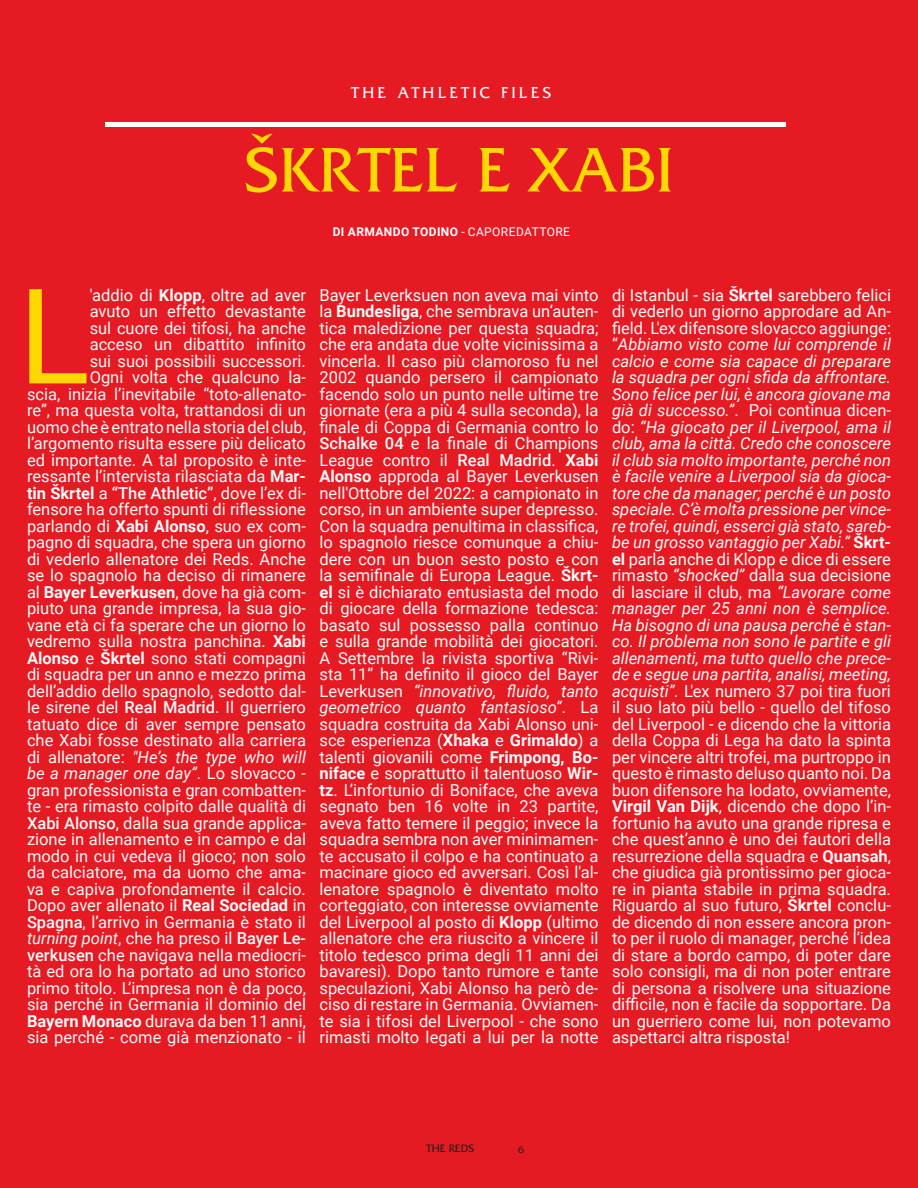
<style>
.page{position:relative;width:918px;height:1188px;background:#e51a23}
.page>*{position:absolute;margin:0;border:0;box-sizing:border-box;transform-origin:0 0}
.Body_Text_-_Medium_G{font:132.6px "Roboto";color:#ffd801}
.Headline_Text_-_Cent{font:66px "Friz Quadrata";color:#ffd801}
.Body_Text_-_Medium_G-2{font:16.5px/16.5px "Roboto";color:#f0f9f9;text-align:justify}
.Section_Header_-_Cen{font:16.5px "Friz Quadrata";letter-spacing:.2em;color:#fff}
.Byline_-_Centered{font:700 12px "Roboto";letter-spacing:.035em;color:#fff}
.t1{font:11.25px "Friz Quadrata";color:#231f20}
.t2{font:10.5px "Friz Quadrata";color:#231f20}
.s1{font-weight:400}
.s2{font-weight:700}
.s3{font-weight:500}
.s4{font-style:italic}
</style>
<div class="page">
<hr style="left:105px;top:123px;width:681px;height:4px;background:#fff">
<p class="Section_Header_-_Cen" style="left:352px;top:83px;width:201px">THE ATHLETIC FILES</p>
<p class="Headline_Text_-_Cent" style="left:245px;top:133px;width:430px">ŠKRTEL E XABI</p>
<p class="Byline_-_Centered" style="left:333px;top:223px;width:239px">DI ARMANDO TODINO <span class="s1">- CAPOREDATTORE</span></p>
<p class="Body_Text_-_Medium_G-2" style="left:27px;top:286px;width:281px;text-align:right">'addio di <span class="s2">Klopp</span>, oltre ad aver<br>avuto un effetto devastante<br>sul cuore dei tifosi, ha anche<br>acceso un dibattito infinito<br>sui suoi possibili successori.<br>Ogni volta che qualcuno la-<br>scia, inizia l’inevitabile “toto-allenato&shy;re”, ma questa volta, trattandosi di un uomo che è entrato nella storia del club, l’argomento risulta essere più delicato ed importante. A tal proposito è inte&shy;ressante l’intervista rilasciata da <span class="s2">Mar&shy;tin Škrtel</span> a <span class="s3">“The Athletic”</span>, dove l’ex di&shy;fensore ha offerto spunti di riflessione parlando di <span class="s2">Xabi Alonso</span>, suo ex com&shy;pagno di squadra, che spera un giorno di vederlo allenatore dei Reds. Anche se lo spagnolo ha deciso di rimanere al <span class="s2">Bayer Leverkusen</span>, dove ha già com&shy;piuto una grande impresa, la sua gio&shy;vane età ci fa sperare che un giorno lo vedremo sulla nostra panchina. <span class="s2">Xabi Alonso</span> e <span class="s2">Škrtel</span> sono stati compagni di squadra per un anno e mezzo prima dell’addio dello spagnolo, sedotto dal&shy;le sirene del <span class="s3">Real Madrid</span>. Il guerriero tatuato dice di aver sempre pensato che Xabi fosse destinato alla carriera di allenatore: <span class="s4">"He’s the type who will be a manager one day”</span>. Lo slovacco - gran professionista e gran combatten&shy;te - era rimasto colpito dalle qualità di <span class="s3">Xabi Alonso</span>, dalla sua grande applica&shy;zione in allenamento e in campo e dal modo in cui vedeva il gioco; non solo da calciatore, ma da uomo che ama&shy;va e capiva profondamente il calcio.<br>Dopo aver allenato il <span class="s2">Real Sociedad</span> in <span class="s3">Spagna</span>, l’arrivo in Germania è stato il <span class="s4">turning point</span>, che ha preso il <span class="s3">Bayer Le&shy;verkusen</span> che navigava nella mediocri&shy;tà ed ora lo ha portato ad uno storico primo titolo. L’impresa non è da poco, sia perché in Germania il dominio del <span class="s2">Bayern Monaco</span> durava da ben 11 anni, sia perché - come già menzionato - il</p>
<p class="Body_Text_-_Medium_G" style="left:18px;top:243px;width:73px">L</p>
<p class="Body_Text_-_Medium_G-2" style="left:320px;top:286px;width:281px">Bayer Leverksuen non aveva mai vinto la <span class="s2">Bundesliga</span>, che sembrava un’auten&shy;tica maledizione per questa squadra; che era andata due volte vicinissima a vincerla. Il caso più clamoroso fu nel 2002 quando persero il campionato facendo solo un punto nelle ultime tre giornate (era a più 4 sulla seconda), la finale di Coppa di Germania contro lo <span class="s3">Schalke 04</span> e la finale di Champions League contro il <span class="s3">Real Madrid</span>. <span class="s2">Xabi Alonso</span> approda al Bayer Leverkusen nell'Ottobre del 2022: a campionato in corso, in un ambiente super depresso.<br>Con la squadra penultima in classifica, lo spagnolo riesce comunque a chiu&shy;dere con un buon sesto posto e con la semifinale di Europa League. <span class="s2">Škrt&shy;el</span> si è dichiarato entusiasta del modo di giocare della formazione tedesca: basato sul possesso palla continuo e sulla grande mobilità dei giocatori.<br>A Settembre la rivista sportiva “Rivi&shy;sta 11” ha definito il gioco del Bayer Leverkusen <span class="s4">“innovativo, fluido, tanto geometrico quanto fantasioso”</span>. La squadra costruita da Xabi Alonso uni&shy;sce esperienza (<span class="s2">Xhaka</span> e <span class="s2">Grimaldo</span>) a talenti giovanili come <span class="s2">Frimpong, Bo&shy;niface</span> e soprattutto il talentuoso <span class="s2">Wir&shy;tz</span>. L’infortunio di Boniface, che aveva segnato ben 16 volte in 23 partite, aveva fatto temere il peggio; invece la squadra sembra non aver minimamen&shy;te accusato il colpo e ha continuato a macinare gioco ed avversari. Così l'al&shy;lenatore spagnolo è diventato molto corteggiato, con interesse ovviamente del Liverpool al posto di <span class="s2">Klopp</span> (ultimo allenatore che era riuscito a vincere il titolo tedesco prima degli 11 anni dei bavaresi). Dopo tanto rumore e tante speculazioni, Xabi Alonso ha però de&shy;ciso di restare in Germania. Ovviamen&shy;te sia i tifosi del Liverpool - che sono rimasti molto legati a lui per la notte</p>
<p class="Body_Text_-_Medium_G-2" style="left:612px;top:286px;width:281px">di Istanbul - sia <span class="s2">Škrtel</span> sarebbero felici di vederlo un giorno approdare ad An&shy;field. L'ex difensore slovacco aggiunge: “<span class="s4">Abbiamo visto come lui comprende il calcio e come sia capace di preparare la squadra per ogni sfida da affrontare.<br>Sono felice per lui, è ancora giovane ma già di successo.”</span>. Poi continua dicen&shy;do: <span class="s4">“Ha giocato per il Liverpool, ama il club, ama la città. Credo che conoscere il club sia molto importante, perché non è facile venire a Liverpool sia da gioca&shy;tore che da manager; perché è un posto speciale. C’è molta pressione per vince&shy;re trofei, quindi, esserci già stato, sareb&shy;be un grosso vantaggio per Xabi.”</span> <span class="s2">Škrt&shy;el</span> parla anche di Klopp e dice di essere rimasto <span class="s4">“shocked”</span> dalla sua decisione di lasciare il club, ma <span class="s4">“Lavorare come manager per 25 anni non è semplice.<br>Ha bisogno di una pausa perché è stan&shy;co. Il problema non sono le partite e gli allenamenti, ma tutto quello che prece&shy;de e segue una partita, analisi, meeting, acquisti”.</span> L'ex numero 37 poi tira fuori il suo lato più bello - quello del tifoso del Liverpool - e dicendo che la vittoria della Coppa di Lega ha dato la spinta per vincere altri trofei, ma purtroppo in questo è rimasto deluso quanto noi. Da buon difensore ha lodato, ovviamente, <span class="s2">Virgil Van Dijk</span>, dicendo che dopo l’in&shy;fortunio ha avuto una grande ripresa e che quest’anno è uno dei fautori della resurrezione della squadra e <span class="s2">Quansah</span>, che giudica già prontissimo per gioca&shy;re in pianta stabile in prima squadra.<br>Riguardo al suo futuro, <span class="s2">Škrtel</span> conclu&shy;de dicendo di non essere ancora pron&shy;to per il ruolo di manager, perché l’idea di stare a bordo campo, di poter dare solo consigli, ma di non poter entrare di persona a risolvere una situazione difficile, non è facile da sopportare. Da un guerriero come lui, non potevamo aspettarci altra risposta!</p>
<p class="t1" style="left:427px;top:1142px;width:49px">THE REDS</p>
<p class="t2" style="left:518px;top:1143px;width:7px">6</p>
</div>
